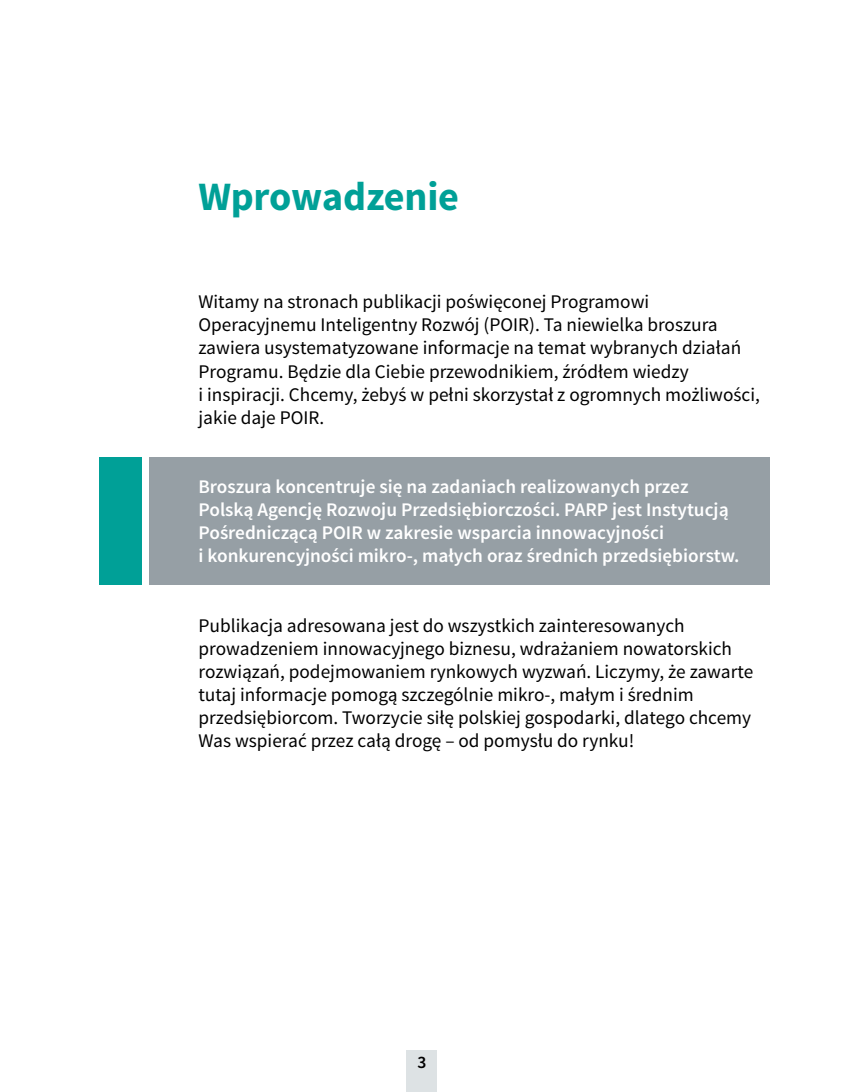
<style>
.page{position:relative;width:844px;height:1092px;background:#fff}
.page>*{position:absolute;margin:0;border:0;box-sizing:border-box;transform-origin:0 0}
.t1{font:700 40.25px "Source Sans Pro";letter-spacing:-.005em;color:#00a097}
.t2{font:19.25px/23.1px "Source Sans Pro";color:#000}
.t3{font:600 19.25px/23.1px "Source Sans Pro";color:#fff}
.t4{font:600 17.5px "Source Sans Pro";color:#000}
</style>
<div class="page">
<div style="left:407px;top:1050px;width:30px;height:41px;background:#dde2e4"></div>
<div style="left:149px;top:457px;width:620px;height:128px;background:#969fa5"></div>
<div style="left:99px;top:457px;width:42px;height:128px;background:#00a097"></div>
<h1 class="t1" style="left:198px;top:171px;width:262px">Wprowadzenie</h1>
<p class="t2" style="left:198px;top:290px;width:562px">Witamy na stronach publikacji poświęconej Programowi Operacyjnemu Inteligentny Rozwój (POIR). Ta niewielka broszura zawiera usystematyzowane informacje na temat wybranych działań Programu. Będzie dla Ciebie przewodnikiem, źródłem wiedzy<br>i inspiracji. Chcemy, żebyś w pełni skorzystał z ogromnych możliwości, jakie daje POIR.</p>
<p class="t3" style="left:198px;top:475px;width:542px">Broszura koncentruje się na zadaniach realizowanych przez Polską Agencję Rozwoju Przedsiębiorczości. PARP jest Instytucją Pośredniczącą POIR w zakresie wsparcia innowacyjności<br>i konkurencyjności mikro-, małych oraz średnich przedsiębiorstw.</p>
<p class="t2" style="left:198px;top:614px;width:556px">Publikacja adresowana jest do wszystkich zainteresowanych prowadzeniem innowacyjnego biznesu, wdrażaniem nowatorskich rozwiązań, podejmowaniem rynkowych wyzwań. Liczymy, że zawarte tutaj informacje pomogą szczególnie mikro-, małym i średnim przedsiębiorcom. Tworzycie siłę polskiej gospodarki, dlatego chcemy Was wspierać przez całą drogę – od pomysłu do rynku!</p>
<p class="t4" style="left:417px;top:1051px;width:10px">3</p>
</div>
